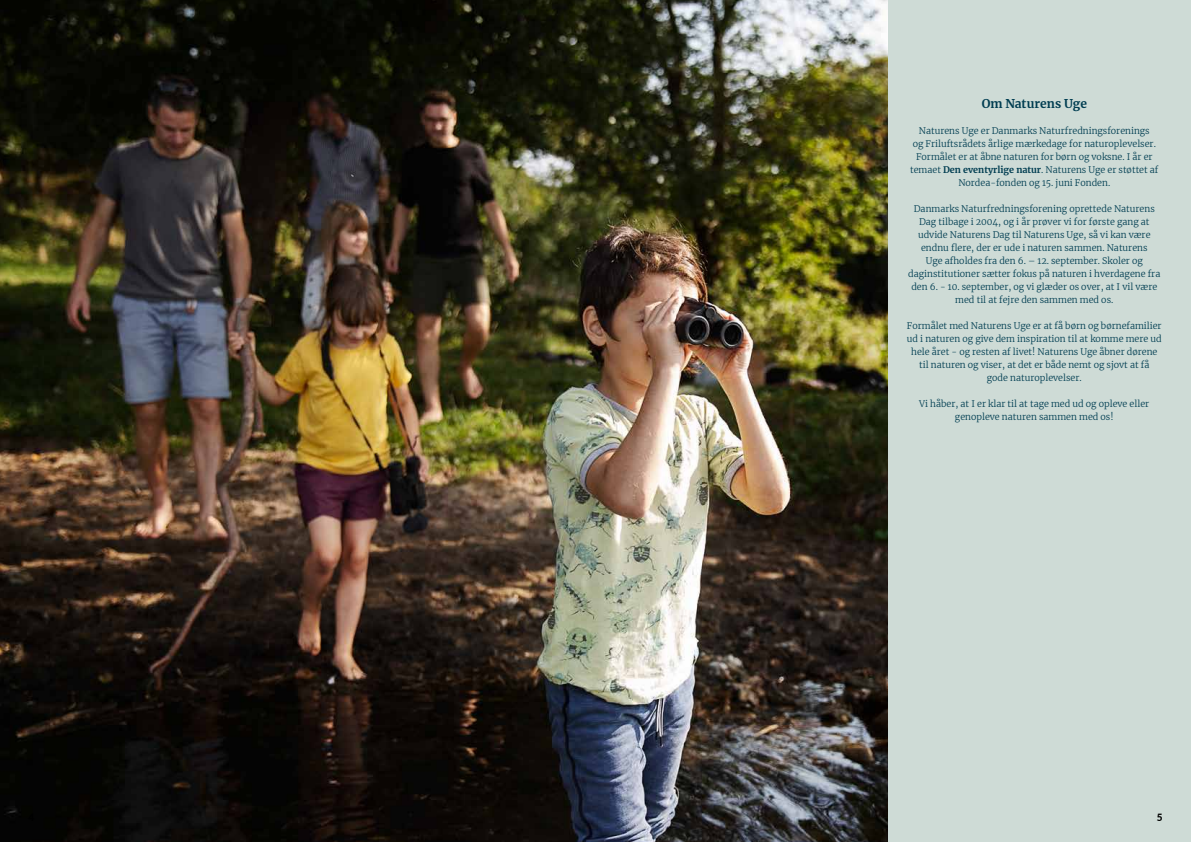
<style>
.page{position:relative;width:1191px;height:842px;background:#fff}
.page>*{position:absolute;margin:0;border:0;box-sizing:border-box;transform-origin:0 0}
.t1{font:700 12px "Merriweather";letter-spacing:.005em;color:#003d51}
.t2{font:800 10px "Lato";color:#000}
.t3{font:300 9px/13px "Merriweather";color:#003d51;text-align:center}
.s1{font-weight:700}
</style>
<div class="page">
<img style="left:0;top:0;width:889px;height:842px">
<div style="left:889px;top:0;width:302px;height:842px;background:#cedbd6"></div>
<h1 class="t1" style="left:981px;top:95px;width:107px">Om Naturens Uge</h1>
<p class="t3" style="left:910px;top:124px;width:250px">Naturens Uge er Danmarks Naturfredningsforenings<br>og Friluftsrådets årlige mærkedage for naturoplevelser.<br>Formålet er at åbne naturen for børn og voksne. I år er temaet <span class="s1">Den eventyrlige natur</span>. Naturens Uge er støttet af Nordea-fonden og 15. juni Fonden.</p>
<p class="t3" style="left:908px;top:202px;width:254px">Danmarks Naturfredningsforening oprettede Naturens Dag tilbage i 2004, og i år prøver vi for første gang at udvide Naturens Dag til Naturens Uge, så vi kan være endnu flere, der er ude i naturen sammen. Naturens<br>Uge afholdes fra den 6. – 12. september. Skoler og daginstitutioner sætter fokus på naturen i hverdagene fra den 6. - 10. september, og vi glæder os over, at I vil være med til at fejre den sammen med os.</p>
<p class="t3" style="left:907px;top:319px;width:256px">Formålet med Naturens Uge er at få børn og børnefamilier ud i naturen og give dem inspiration til at komme mere ud hele året - og resten af livet! Naturens Uge åbner dørene til naturen og viser, at det er både nemt og sjovt at få<br>gode naturoplevelser.</p>
<p class="t3" style="left:919px;top:397px;width:231px">Vi håber, at I er klar til at tage med ud og opleve eller genopleve naturen sammen med os!</p>
<p class="t2" style="left:1156px;top:809px;width:7px">5</p>
</div>
